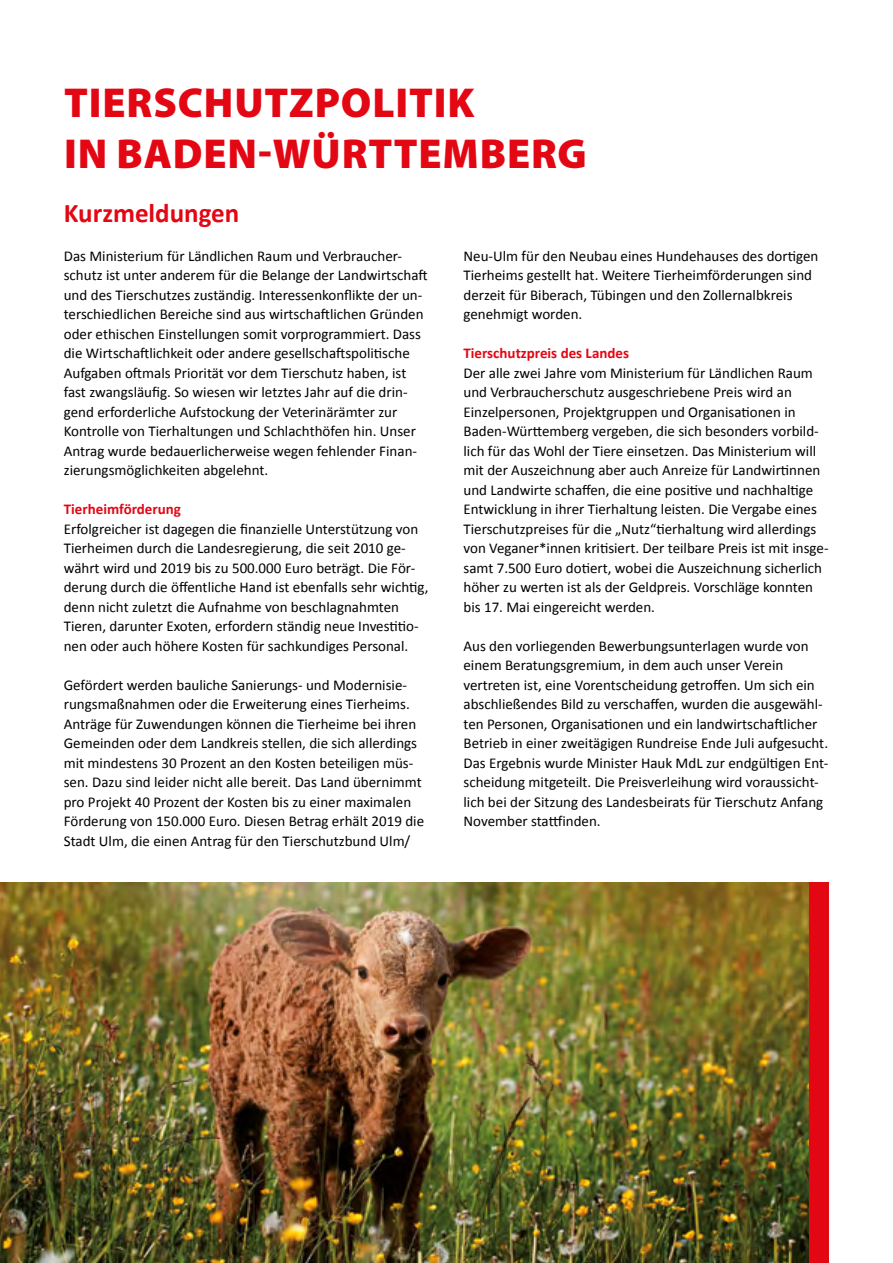
<style>
.page{position:relative;width:893px;height:1263px;background:#fff}
.page>*{position:absolute;margin:0;border:0;box-sizing:border-box;transform-origin:0 0}
.t1{font:900 42px/51px "Myriad Pro";letter-spacing:.02em;color:#e30613}
.t2{font:700 27px "Calibri";color:#e30613}
.t3{font:15px/19.5px "Calibri";color:#000}
.t4{font:700 15px "Calibri";color:#e30613}
</style>
<div class="page">
<img style="left:0;top:883px;width:810px;height:380px">
<div style="left:810px;top:883px;width:19px;height:380px;background:#e30613"></div>
<h1 class="t1" style="left:64px;top:75px;width:524px">TIERSCHUTZPOLITIK<br>IN BADEN-WÜRTTEMBERG</h1>
<h2 class="t2" style="left:64px;top:194px;width:177px">Kurzmeldungen</h2>
<p class="t3" style="left:64px;top:245px;width:365px">Das Ministerium für Ländlichen Raum und Verbraucher&shy;schutz ist unter anderem für die Belange der Landwirtschaft und des Tierschutzes zuständig. Interessenkonflikte der un&shy;terschiedlichen Bereiche sind aus wirtschaftlichen Gründen oder ethischen Einstellungen somit vorprogrammiert. Dass die Wirtschaftlichkeit oder andere gesellschaftspolitische Aufgaben oftmals Priorität vor dem Tierschutz haben, ist fast zwangsläufig. So wiesen wir letztes Jahr auf die drin&shy;gend erforderliche Aufstockung der Veterinärämter zur Kontrolle von Tierhaltungen und Schlachthöfen hin. Unser Antrag wurde bedauerlicherweise wegen fehlender Finan&shy;zierungsmöglichkeiten abgelehnt.</p>
<p class="t4" style="left:64px;top:498px;width:119px">Tierheimförderung</p>
<p class="t3" style="left:64px;top:518px;width:366px">Erfolgreicher ist dagegen die finanzielle Unterstützung von Tierheimen durch die Landesregierung, die seit 2010 ge&shy;währt wird und 2019 bis zu 500.000 Euro beträgt. Die För&shy;derung durch die öffentliche Hand ist ebenfalls sehr wichtig, denn nicht zuletzt die Aufnahme von beschlagnahmten Tieren, darunter Exoten, erfordern ständig neue Investitio&shy;nen oder auch höhere Kosten für sachkundiges Personal.</p>
<p class="t3" style="left:64px;top:674px;width:362px">Gefördert werden bauliche Sanierungs- und Modernisie&shy;rungsmaßnahmen oder die Erweiterung eines Tierheims.<br>Anträge für Zuwendungen können die Tierheime bei ihren Gemeinden oder dem Landkreis stellen, die sich allerdings mit mindestens 30 Prozent an den Kosten beteiligen müs&shy;sen. Dazu sind leider nicht alle bereit. Das Land übernimmt pro Projekt 40 Prozent der Kosten bis zu einer maximalen Förderung von 150.000 Euro. Diesen Betrag erhält 2019 die Stadt Ulm, die einen Antrag für den Tierschutzbund Ulm/</p>
<p class="t3" style="left:463px;top:245px;width:356px">Neu-Ulm für den Neubau eines Hundehauses des dortigen Tierheims gestellt hat. Weitere Tierheimförderungen sind derzeit für Biberach, Tübingen und den Zollernalbkreis genehmigt worden.</p>
<p class="t4" style="left:463px;top:342px;width:167px">Tierschutzpreis des Landes</p>
<p class="t3" style="left:463px;top:362px;width:367px">Der alle zwei Jahre vom Ministerium für Ländlichen Raum und Verbraucherschutz ausgeschriebene Preis wird an Einzelpersonen, Projektgruppen und Organisationen in Baden-Württemberg vergeben, die sich besonders vorbild&shy;lich für das Wohl der Tiere einsetzen. Das Ministerium will mit der Auszeichnung aber auch Anreize für Landwirtinnen und Landwirte schaffen, die eine positive und nachhaltige Entwicklung in ihrer Tierhaltung leisten. Die Vergabe eines Tierschutzpreises für die „Nutz“tierhaltung wird allerdings von Veganer*innen kritisiert. Der teilbare Preis ist mit insge&shy;samt 7.500 Euro dotiert, wobei die Auszeichnung sicherlich höher zu werten ist als der Geldpreis. Vorschläge konnten bis 17. Mai eingereicht werden.</p>
<p class="t3" style="left:463px;top:635px;width:366px">Aus den vorliegenden Bewerbungsunterlagen wurde von einem Beratungsgremium, in dem auch unser Verein vertreten ist, eine Vorentscheidung getroffen. Um sich ein abschließendes Bild zu verschaffen, wurden die ausgewähl&shy;ten Personen, Organisationen und ein landwirtschaftlicher Betrieb in einer zweitägigen Rundreise Ende Juli aufgesucht.<br>Das Ergebnis wurde Minister Hauk MdL zur endgültigen Ent&shy;scheidung mitgeteilt. Die Preisverleihung wird voraussicht&shy;lich bei der Sitzung des Landesbeirats für Tierschutz Anfang November stattfinden.</p>
</div>
